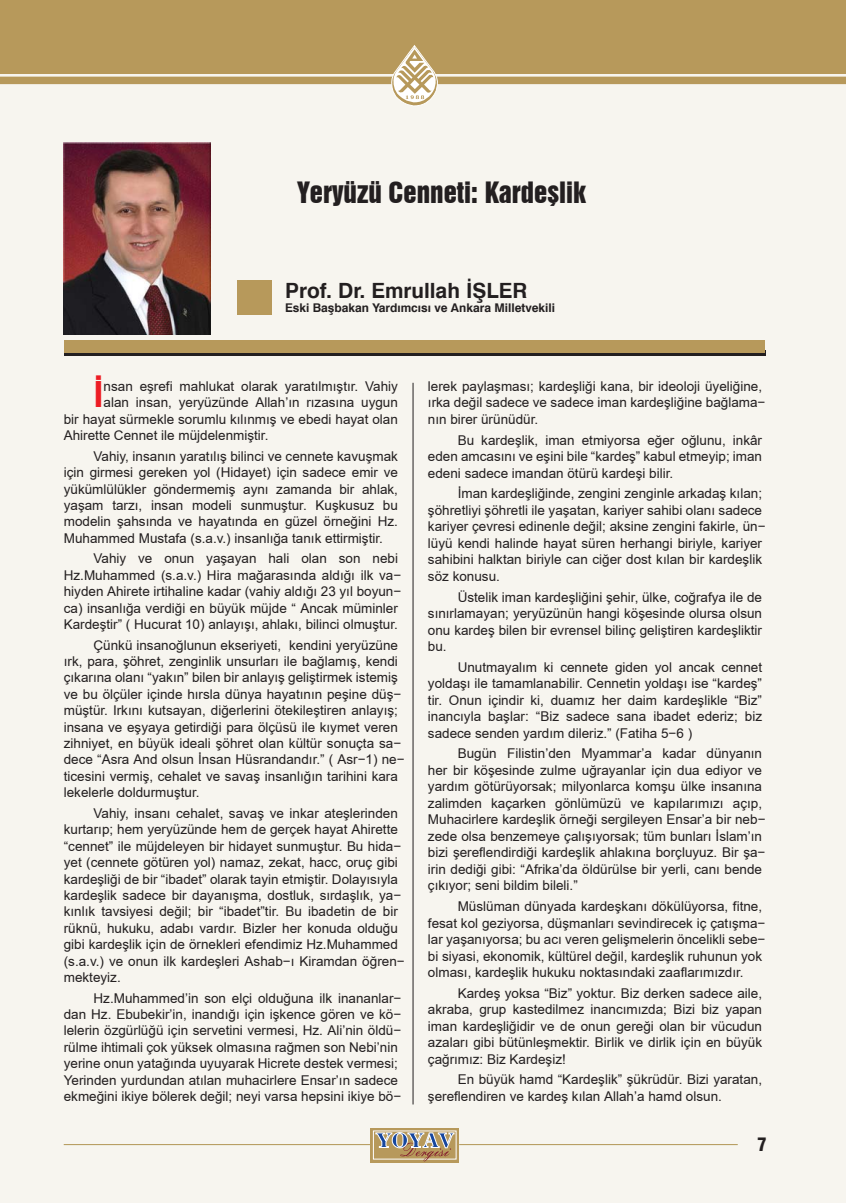
<style>
.page{position:relative;width:846px;height:1203px;background:#fff}
.page>*{position:absolute;margin:0;border:0;box-sizing:border-box;transform-origin:0 0}
.t1{font:700 36.15px "TR Arial";color:#ed1c24}
.t2{font:27px "Swiss 921 BT Regular A";color:#231f20}
.t3{font:700 21px "Swiss 721 BT";color:#231f20}
.t4{font:900 condensed 18px "Swiss 721 BT";color:#231f20}
.t5{font:13.5px/16.4px "TR Arial";color:#231f20}
.t6{font:700 12px "Swiss 721 BT";color:#231f20}
</style>
<div class="page">
<div style="left:0;top:17px;width:846px;height:1186px;background:#f7f5ef"></div>
<div style="left:0;top:0;width:846px;height:74px;background:#b7995b"></div>
<hr style="left:64px;top:1144px;width:306px;height:1px;background:#b7995b">
<hr style="left:459px;top:1144px;width:279px;height:1px;background:#b7995b">
<div style="left:0;top:77px;width:846px;height:7px;background:#b7995b"></div>
<svg style="left:370px;top:1128px;width:89px;height:34px"></svg>
<div style="left:373px;top:1131px;width:83px;height:28px;border:1px solid #fff"></div>
<svg style="left:376px;top:1132px;width:78px;height:29px;background:#af9e83"></svg>
<svg style="left:391px;top:45px;width:47px;height:61px"></svg>
<div style="left:64px;top:350px;width:701px;height:6px;background:#231f20"></div>
<div style="left:64px;top:340px;width:701px;height:13px;background:#b7995b"></div>
<div style="left:237px;top:281px;width:34px;height:34px;background:#b7995b"></div>
<img style="left:64px;top:143px;width:146px;height:192px">
<hr style="left:413px;top:383px;width:1px;height:721px;background:#231f20">
<h2 class="t2" style="left:298px;top:175px;width:290px">Yeryüzü Cenneti: Kardeşlik</h2>
<h3 class="t3" style="left:285px;top:277px;width:244px">Prof. Dr. Emrullah İŞLER</h3>
<p class="t6" style="left:285px;top:300px;width:272px">Eski Başbakan Yardımcısı ve Ankara Milletvekili</p>
<h1 class="t1" style="left:94px;top:374px;width:12px">İ</h1>
<p class="t5" style="left:104px;top:378px;width:296px">nsan eşrefi mahlukat olarak yaratılmıştır. Vahiy</p>
<p class="t5" style="left:104px;top:394px;width:296px">alan insan, yeryüzünde Allah’ın rızasına uygun</p>
<p class="t5" style="left:64px;top:411px;width:336px">bir hayat sürmekle sorumlu kılınmış ve ebedi hayat olan</p>
<p class="t5" style="left:64px;top:427px;width:206px">Ahirette Cennet ile müjdelenmiştir.</p>
<p class="t5" style="left:64px;top:448px;width:336px;text-align:justify;text-indent:30px">Vahiy, insanın yaratılış bilinci ve cennete kavuşmak için girmesi gereken yol (Hidayet) için sadece emir ve yükümlülükler göndermemiş aynı zamanda bir ahlak, yaşam tarzı, insan modeli sunmuştur. Kuşkusuz bu modelin şahsında ve hayatında en güzel örneğini Hz.<br>Muhammed Mustafa (s.a.v.) insanlığa tanık ettirmiştir.</p>
<p class="t5" style="left:64px;top:551px;width:339px;text-indent:30px">Vahiy ve onun yaşayan hali olan son nebi Hz.Muhammed (s.a.v.) Hira mağarasında aldığı ilk va&shy;hiyden Ahirete irtihaline kadar (vahiy aldığı 23 yıl boyun&shy;ca) insanlığa verdiği en büyük müjde “ Ancak müminler Kardeştir” ( Hucurat 10) anlayışı, ahlakı, bilinci olmuştur.</p>
<p class="t5" style="left:64px;top:637px;width:342px;text-indent:30px">Çünkü insanoğlunun ekseriyeti, kendini yeryüzüne ırk, para, şöhret, zenginlik unsurları ile bağlamış, kendi çıkarına olanı “yakın” bilen bir anlayış geliştirmek istemiş ve bu ölçüler içinde hırsla dünya hayatının peşine düş&shy;müştür. Irkını kutsayan, diğerlerini ötekileştiren anlayış; insana ve eşyaya getirdiği para ölçüsü ile kıymet veren zihniyet, en büyük ideali şöhret olan kültür sonuçta sa&shy;dece “Asra And olsun İnsan Hüsrandandır.” ( Asr-1) ne&shy;ticesini vermiş, cehalet ve savaş insanlığın tarihini kara lekelerle doldurmuştur.</p>
<p class="t5" style="left:64px;top:805px;width:342px;text-indent:30px">Vahiy, insanı cehalet, savaş ve inkar ateşlerinden kurtarıp; hem yeryüzünde hem de gerçek hayat Ahirette “cennet” ile müjdeleyen bir hidayet sunmuştur. Bu hida&shy;yet (cennete götüren yol) namaz, zekat, hacc, oruç gibi kardeşliği de bir “ibadet” olarak tayin etmiştir. Dolayısıyla kardeşlik sadece bir dayanışma, dostluk, sırdaşlık, ya&shy;kınlık tavsiyesi değil; bir “ibadet”tir. Bu ibadetin de bir rüknü, hukuku, adabı vardır. Bizler her konuda olduğu gibi kardeşlik için de örnekleri efendimiz Hz.Muhammed (s.a.v.) ve onun ilk kardeşleri Ashab-ı Kiramdan öğren&shy;mekteyiz.</p>
<p class="t5" style="left:64px;top:990px;width:339px;text-indent:30px">Hz.Muhammed’in son elçi olduğuna ilk inananlar&shy;dan Hz. Ebubekir’in, inandığı için işkence gören ve kö&shy;lelerin özgürlüğü için servetini vermesi, Hz. Ali’nin öldü&shy;rülme ihtimali çok yüksek olmasına rağmen son Nebi’nin yerine onun yatağında uyuyarak Hicrete destek vermesi; Yerinden yurdundan atılan muhacirlere Ensar’ın sadece ekmeğini ikiye bölerek değil; neyi varsa hepsini ikiye bö-</p>
<p class="t5" style="left:428px;top:378px;width:339px">lerek paylaşması; kardeşliği kana, bir ideoloji üyeliğine, ırka değil sadece ve sadece iman kardeşliğine bağlama&shy;nın birer ürünüdür.</p>
<p class="t5" style="left:428px;top:432px;width:336px;text-align:justify;text-indent:30px">Bu kardeşlik, iman etmiyorsa eğer oğlunu, inkâr eden amcasını ve eşini bile “kardeş” kabul etmeyip; iman edeni sadece imandan ötürü kardeşi bilir.</p>
<p class="t5" style="left:428px;top:485px;width:339px;text-indent:30px">İman kardeşliğinde, zengini zenginle arkadaş kılan; şöhretliyi şöhretli ile yaşatan, kariyer sahibi olanı sadece kariyer çevresi edinenle değil; aksine zengini fakirle, ün&shy;lüyü kendi halinde hayat süren herhangi biriyle, kariyer sahibini halktan biriyle can ciğer dost kılan bir kardeşlik söz konusu.</p>
<p class="t5" style="left:428px;top:589px;width:336px;text-align:justify;text-indent:30px">Üstelik iman kardeşliğini şehir, ülke, coğrafya ile de sınırlamayan; yeryüzünün hangi köşesinde olursa olsun onu kardeş bilen bir evrensel bilinç geliştiren kardeşliktir bu.</p>
<p class="t5" style="left:428px;top:659px;width:336px;text-align:justify;text-indent:30px">Unutmayalım ki cennete giden yol ancak cennet yoldaşı ile tamamlanabilir. Cennetin yoldaşı ise “kardeş” tir. Onun içindir ki, duamız her daim kardeşlikle “Biz” inancıyla başlar: “Biz sadece sana ibadet ederiz; biz sadece senden yardım dileriz.” (Fatiha 5-6 )</p>
<p class="t5" style="left:428px;top:746px;width:339px;text-indent:30px">Bugün Filistin’den Myammar’a kadar dünyanın her bir köşesinde zulme uğrayanlar için dua ediyor ve yardım götürüyorsak; milyonlarca komşu ülke insanına zalimden kaçarken gönlümüzü ve kapılarımızı açıp, Muhacirlere kardeşlik örneği sergileyen Ensar’a bir neb&shy;zede olsa benzemeye çalışıyorsak; tüm bunları İslam’ın bizi şereflendirdiği kardeşlik ahlakına borçluyuz. Bir şa&shy;irin dediği gibi: “Afrika’da öldürülse bir yerli, canı bende çıkıyor; seni bildim bileli.”</p>
<p class="t5" style="left:428px;top:898px;width:339px;text-indent:30px">Müslüman dünyada kardeşkanı dökülüyorsa, fitne, fesat kol geziyorsa, düşmanları sevindirecek iç çatışma&shy;lar yaşanıyorsa; bu acı veren gelişmelerin öncelikli sebe&shy;bi siyasi, ekonomik, kültürel değil, kardeşlik ruhunun yok olması, kardeşlik hukuku noktasındaki zaaflarımızdır.</p>
<p class="t5" style="left:428px;top:985px;width:336px;text-align:justify;text-indent:30px">Kardeş yoksa “Biz” yoktur. Biz derken sadece aile, akraba, grup kastedilmez inancımızda; Bizi biz yapan iman kardeşliğidir ve de onun gereği olan bir vücudun azaları gibi bütünleşmektir. Birlik ve dirlik için en büyük çağrımız: Biz Kardeşiz!</p>
<p class="t5" style="left:428px;top:1072px;width:336px;text-indent:30px">En büyük hamd “Kardeşlik” şükrüdür. Bizi yaratan, şereflendiren ve kardeş kılan Allah’a hamd olsun.</p>
<h3 class="t4" style="left:757px;top:1134px;width:11px">7</h3>
</div>
